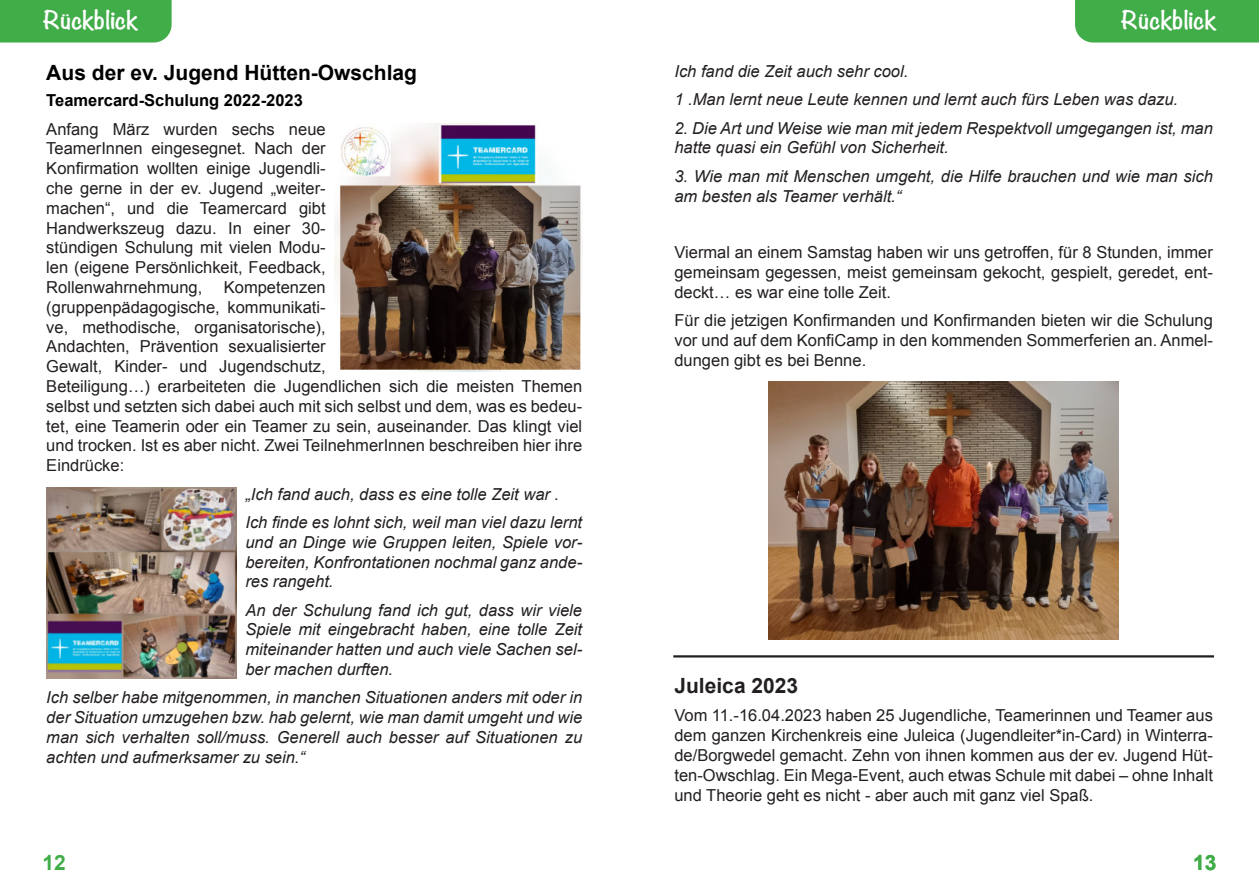
<style>
.page{position:relative;width:1259px;height:893px;background:#fff}
.page>*{position:absolute;margin:0;border:0;box-sizing:border-box;transform-origin:0 0}
.t1{font:700 22.5px "Noteworthy";color:#fff}
.t2{font:700 21px "Arial";color:#000}
.t3{font:700 21px "Arial";color:#231f20}
.t4{font:700 21px "Arial";color:#41ad49}
.t5{font:16.5px/19.8px "Arial";color:#231f20;text-align:justify}
.t6{font:italic 16.5px/19.8px "Arial";color:#231f20}
.t7{font:700 16.5px "Arial";color:#000}
</style>
<div class="page">
<div style="left:1075px;top:0;width:184px;height:43px;background:#41ad49"></div>
<div style="left:0;top:0;width:172px;height:43px;background:#41ad49"></div>
<hr style="left:674px;top:655px;width:538px;height:2px;background:#231f20">
<img style="left:768px;top:382px;width:350px;height:257px">
<img style="left:46px;top:488px;width:191px;height:190px">
<img style="left:334px;top:123px;width:247px;height:248px">
<h1 class="t1" style="left:43px;top:5px;width:97px">Rückblick</h1>
<h1 class="t1" style="left:1120px;top:5px;width:97px">Rückblick</h1>
<p class="t2" style="left:46px;top:65px;width:372px">Aus der ev. Jugend Hütten-Owschlag</p>
<p class="t7" style="left:46px;top:94px;width:258px">Teamercard-Schulung 2022-2023</p>
<p class="t5" style="left:46px;top:120px;width:281px">Anfang März wurden sechs neue TeamerInnen eingesegnet. Nach der Konfirmation wollten einige Jugendli&shy;che gerne in der ev. Jugend „weiter&shy;machen“, und die Teamercard gibt Handwerkszeug dazu. In einer 30- stündigen Schulung mit vielen Modu&shy;len (eigene Persönlichkeit, Feedback, Rollenwahrnehmung,</p>
<p class="t5" style="left:46px;top:279px;width:537px;text-align:left;text-indent:177px">Kompetenzen<br>(gruppenpädagogische, kommunikati-<br>ve, methodische, organisatorische),<br>Andachten, Prävention sexualisierter<br>Gewalt, Kinder- und Jugendschutz,<br>Beteiligung…) erarbeiteten die Jugendlichen sich die meisten Themen selbst und setzten sich dabei auch mit sich selbst und dem, was es bedeu&shy;tet, eine Teamerin oder ein Teamer zu sein, auseinander. Das klingt viel und trocken. Ist es aber nicht. Zwei TeilnehmerInnen beschreiben hier ihre Eindrücke:</p>
<p class="t6" style="left:245px;top:481px;width:338px;line-height:28.3px">„Ich fand auch, dass es eine tolle Zeit war .<br>Ich finde es lohnt sich, weil man viel dazu lernt</p>
<p class="t6" style="left:245px;top:533px;width:338px;text-align:justify">und an Dinge wie Gruppen leiten, Spiele vor&shy;bereiten, Konfrontationen nochmal ganz ande&shy;res rangeht.</p>
<p class="t6" style="left:245px;top:601px;width:338px;text-align:justify">An der Schulung fand ich gut, dass wir viele Spiele mit eingebracht haben, eine tolle Zeit miteinander hatten und auch viele Sachen sel&shy;ber machen durften.</p>
<p class="t6" style="left:46px;top:689px;width:537px;text-align:justify">Ich selber habe mitgenommen, in manchen Situationen anders mit oder in der Situation umzugehen bzw. hab gelernt, wie man damit umgeht und wie man sich verhalten soll/muss. Generell auch besser auf Situationen zu achten und aufmerksamer zu sein.“</p>
<p class="t6" style="left:674px;top:59px;width:505px;line-height:28.3px">Ich fand die Zeit auch sehr cool.<br>1 .Man lernt neue Leute kennen und lernt auch fürs Leben was dazu.</p>
<p class="t6" style="left:674px;top:119px;width:540px">2. Die Art und Weise wie man mit jedem Respektvoll umgegangen ist, man hatte quasi ein Gefühl von Sicherheit.</p>
<p class="t6" style="left:674px;top:168px;width:540px">3. Wie man mit Menschen umgeht, die Hilfe brauchen und wie man sich am besten als Teamer verhält.“</p>
<p class="t5" style="left:674px;top:244px;width:540px">Viermal an einem Samstag haben wir uns getroffen, für 8 Stunden, immer gemeinsam gegessen, meist gemeinsam gekocht, gespielt, geredet, ent&shy;deckt… es war eine tolle Zeit.</p>
<p class="t5" style="left:674px;top:312px;width:540px">Für die jetzigen Konfirmanden und Konfirmanden bieten wir die Schulung vor und auf dem KonfiCamp in den kommenden Sommerferien an. Anmel&shy;dungen gibt es bei Benne.</p>
<p class="t3" style="left:674px;top:678px;width:125px">Juleica 2023</p>
<p class="t5" style="left:674px;top:707px;width:540px">Vom 11.-16.04.2023 haben 25 Jugendliche, Teamerinnen und Teamer aus dem ganzen Kirchenkreis eine Juleica (Jugendleiter*in-Card) in Winterra&shy;de/Borgwedel gemacht. Zehn von ihnen kommen aus der ev. Jugend Hüt&shy;ten-Owschlag. Ein Mega-Event, auch etwas Schule mit dabei – ohne Inhalt und Theorie geht es nicht - aber auch mit ganz viel Spaß.</p>
<p class="t4" style="left:43px;top:854px;width:25px">12</p>
<p class="t4" style="left:1193px;top:854px;width:25px">13</p>
</div>
